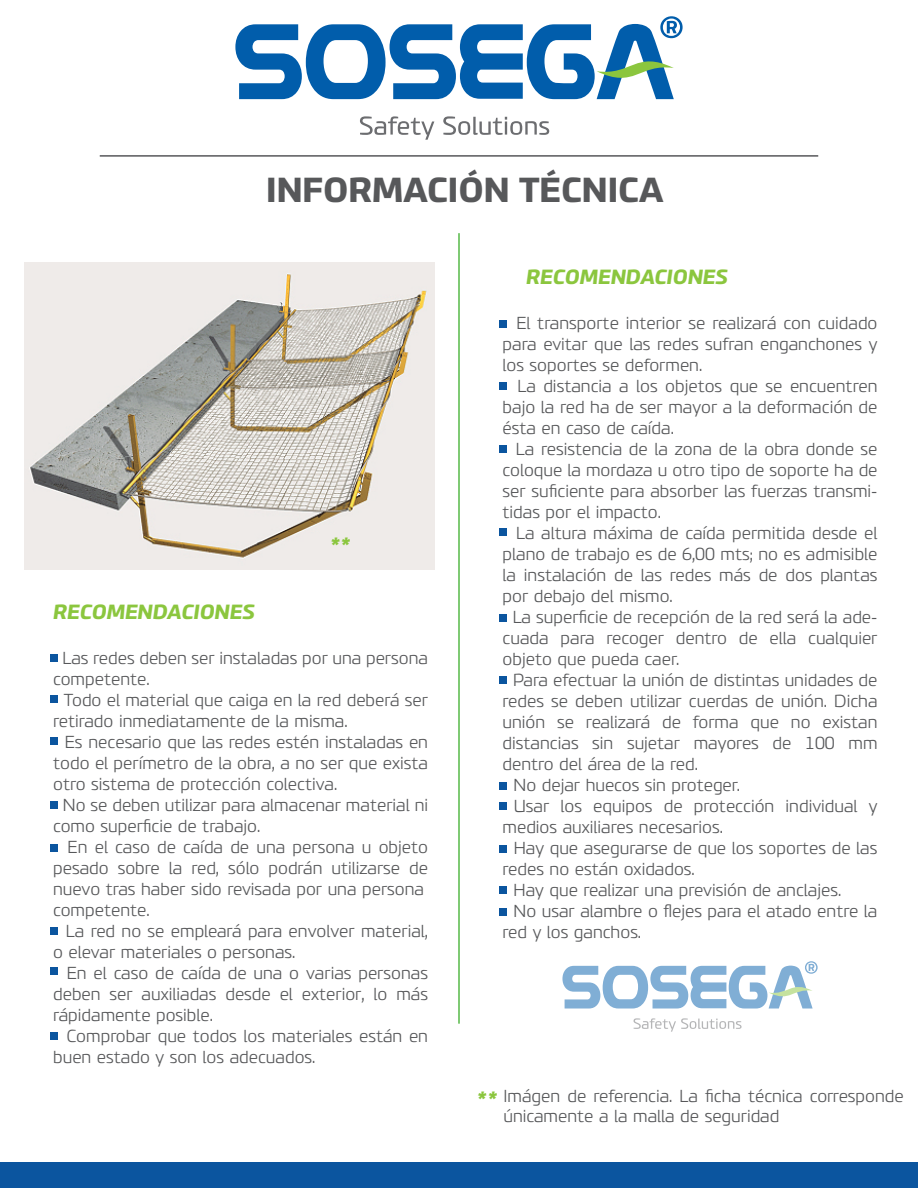
<style>
.page{position:relative;width:918px;height:1188px;background:#fff}
.page>*{position:absolute;margin:0;border:0;box-sizing:border-box;transform-origin:0 0}
.t1{font:700 33px "PF Benchmark Pro";color:#57585a}
.t2{font:italic 700 22.5px "PF Benchmark Pro";color:#8bc63e}
.t3{font:italic 700 19.5px "PF Benchmark Pro";color:#8bc63e}
.t4{font:300 16.5px/21px "PF Benchmark Pro";color:#57585a;text-align:justify}
</style>
<div class="page">
<div style="left:50px;top:654px;width:8px;height:8px;background:#0b559f"></div>
<div style="left:499px;top:320px;width:8px;height:8px;background:#0b559f"></div>
<div style="left:499px;top:382px;width:8px;height:8px;background:#0b559f"></div>
<div style="left:499px;top:445px;width:8px;height:8px;background:#0b559f"></div>
<div style="left:499px;top:529px;width:8px;height:7px;background:#0b559f"></div>
<div style="left:499px;top:614px;width:8px;height:8px;background:#0b559f"></div>
<div style="left:499px;top:676px;width:8px;height:7px;background:#0b559f"></div>
<div style="left:499px;top:782px;width:8px;height:8px;background:#0b559f"></div>
<div style="left:499px;top:802px;width:8px;height:8px;background:#0b559f"></div>
<div style="left:499px;top:845px;width:8px;height:8px;background:#0b559f"></div>
<div style="left:499px;top:886px;width:8px;height:8px;background:#0b559f"></div>
<div style="left:499px;top:908px;width:8px;height:8px;background:#0b559f"></div>
<div style="left:50px;top:737px;width:8px;height:8px;background:#0b559f"></div>
<div style="left:50px;top:696px;width:8px;height:7px;background:#0b559f"></div>
<div style="left:50px;top:801px;width:8px;height:7px;background:#0b559f"></div>
<div style="left:50px;top:844px;width:8px;height:8px;background:#0b559f"></div>
<div style="left:50px;top:928px;width:8px;height:7px;background:#0b559f"></div>
<div style="left:50px;top:967px;width:8px;height:8px;background:#0b559f"></div>
<div style="left:50px;top:1032px;width:8px;height:8px;background:#0b559f"></div>
<svg style="left:634px;top:1018px;width:108px;height:14px"></svg>
<svg style="left:562px;top:961px;width:256px;height:48px"></svg>
<img style="left:25px;top:262px;width:409px;height:308px">
<div style="left:0;top:1162px;width:918px;height:26px;background:#0b559f"></div>
<hr style="left:458px;top:233px;width:2px;height:791px;background:#56b947">
<svg style="left:360px;top:116px;width:74px;height:24px"></svg>
<svg style="left:443px;top:116px;width:106px;height:19px"></svg>
<svg style="left:235px;top:16px;width:448px;height:83px"></svg>
<hr style="left:100px;top:155px;width:718px;height:2px;background:#57585a">
<h1 class="t1" style="left:266px;top:169px;width:399px">INFORMACIÓN TÉCNICA</h1>
<h2 class="t2" style="left:329px;top:532px;width:22px">**</h2>
<p class="t3" style="left:53px;top:599px;width:203px">RECOMENDACIONES</p>
<p class="t4" style="left:53px;top:647px;width:376px;text-indent:9px">Las redes deben ser instaladas por una persona competente.</p>
<p class="t4" style="left:53px;top:689px;width:376px;text-indent:11px">Todo el material que caiga en la red deberá ser retirado inmediatamente de la misma.</p>
<p class="t4" style="left:65px;top:731px;width:365px">Es necesario que las redes estén instaladas en</p>
<p class="t4" style="left:53px;top:752px;width:376px">todo el perímetro de la obra, a no ser que exista</p>
<p class="t4" style="left:53px;top:773px;width:286px">otro sistema de protección colectiva.</p>
<p class="t4" style="left:63px;top:794px;width:367px">No se deben utilizar para almacenar material ni</p>
<p class="t4" style="left:53px;top:815px;width:209px">como superficie de trabajo.</p>
<p class="t4" style="left:68px;top:836px;width:362px">En el caso de caída de una persona u objeto</p>
<p class="t4" style="left:53px;top:857px;width:376px">pesado sobre la red, sólo podrán utilizarse de</p>
<p class="t4" style="left:53px;top:878px;width:373px">nuevo tras haber sido revisada por una persona</p>
<p class="t4" style="left:53px;top:899px;width:98px">competente.</p>
<p class="t4" style="left:66px;top:920px;width:364px">La red no se empleará para envolver material,</p>
<p class="t4" style="left:53px;top:941px;width:244px">o elevar materiales o personas.</p>
<p class="t4" style="left:67px;top:962px;width:363px">En el caso de caída de una o varias personas</p>
<p class="t4" style="left:53px;top:983px;width:376px">deben ser auxiliadas desde el exterior, lo más</p>
<p class="t4" style="left:53px;top:1004px;width:161px">rápidamente posible.</p>
<p class="t4" style="left:66px;top:1025px;width:363px">Comprobar que todos los materiales están en</p>
<p class="t4" style="left:53px;top:1046px;width:264px">buen estado y son los adecuados.</p>
<p class="t3" style="left:526px;top:264px;width:203px">RECOMENDACIONES</p>
<p class="t4" style="left:503px;top:313px;width:376px;text-indent:14px">El transporte interior se realizará con cuidado para evitar que las redes sufran enganchones y los soportes se deformen.</p>
<p class="t4" style="left:503px;top:376px;width:376px;text-indent:15px">La distancia a los objetos que se encuentren bajo la red ha de ser mayor a la deformación de ésta en caso de caída.</p>
<p class="t4" style="left:503px;top:439px;width:376px;text-indent:13px">La resistencia de la zona de la obra donde se coloque la mordaza u otro tipo de soporte ha de ser suficiente para absorber las fuerzas transmi&shy;tidas por el impacto.</p>
<p class="t4" style="left:503px;top:523px;width:376px;text-indent:13px">La altura máxima de caída permitida desde el plano de trabajo es de 6,00 mts; no es admisible la instalación de las redes más de dos plantas por debajo del mismo.</p>
<p class="t4" style="left:503px;top:607px;width:376px;text-indent:10px">La superficie de recepción de la red será la ade&shy;cuada para recoger dentro de ella cualquier objeto que pueda caer.</p>
<p class="t4" style="left:513px;top:670px;width:366px">Para efectuar la unión de distintas unidades de</p>
<p class="t4" style="left:503px;top:691px;width:376px">redes se deben utilizar cuerdas de unión. Dicha</p>
<p class="t4" style="left:503px;top:712px;width:376px">unión se realizará de forma que no existan</p>
<p class="t4" style="left:503px;top:733px;width:376px">distancias sin sujetar mayores de 100 mm</p>
<p class="t4" style="left:503px;top:754px;width:197px">dentro del área de la red.</p>
<p class="t4" style="left:514px;top:775px;width:228px">No dejar huecos sin proteger.</p>
<p class="t4" style="left:514px;top:796px;width:365px">Usar los equipos de protección individual y</p>
<p class="t4" style="left:503px;top:817px;width:222px">medios auxiliares necesarios.</p>
<p class="t4" style="left:514px;top:838px;width:365px">Hay que asegurarse de que los soportes de las</p>
<p class="t4" style="left:503px;top:859px;width:194px">redes no están oxidados.</p>
<p class="t4" style="left:514px;top:880px;width:329px">Hay que realizar una previsión de anclajes.</p>
<p class="t4" style="left:514px;top:901px;width:365px">No usar alambre o flejes para el atado entre la</p>
<p class="t4" style="left:503px;top:922px;width:140px">red y los ganchos.</p>
<p class="t4" style="left:503px;top:1086px;width:402px;line-height:19.8px">Imágen de referencia. La ficha técnica corresponde únicamente a la malla de seguridad</p>
<h2 class="t2" style="left:476px;top:1086px;width:22px">**</h2>
</div>
